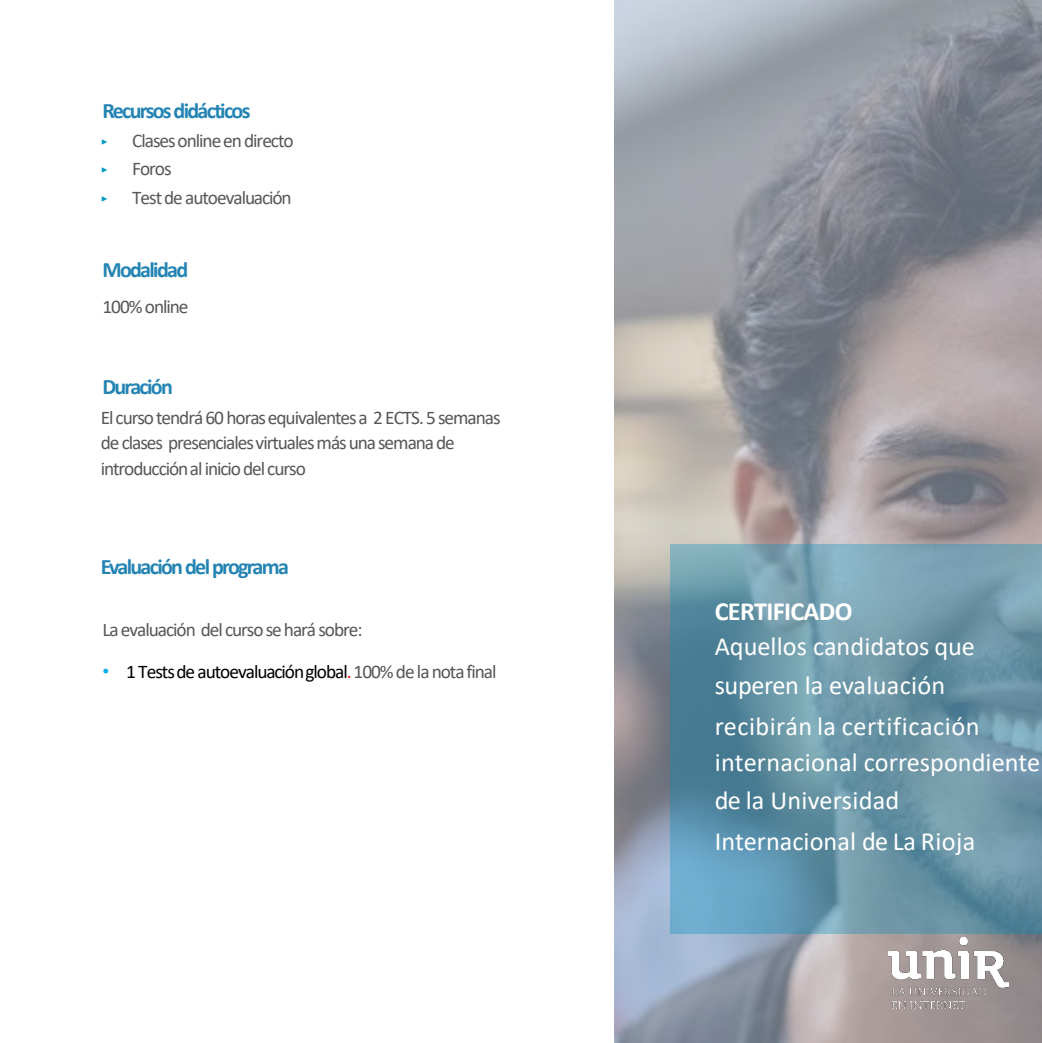
<style>
.page{position:relative;width:1042px;height:1043px;background:#fff}
.page>*{position:absolute;margin:0;border:0;box-sizing:border-box;transform-origin:0 0}
.t1{font:26.25px/38.5px "Calibri";letter-spacing:.005em;color:#fff}
.t2{font:700 26.25px "Calibri";letter-spacing:-.025em;color:#fff}
.t3{font:700 22.05px "Calibri";letter-spacing:-.08em;color:#2384b3}
.t4{font:19.25px/25.4px "Calibri";letter-spacing:-.055em;color:#575756}
.t5{font:19.25px "Calibri";letter-spacing:-.055em;color:#000}
.t6{font:15.75px "Tahoma";color:#0099c3}
.s1{font-family:"Arial";color:#00b0f0}
.s2{color:#f00}
.s3{color:#575756}
</style>
<div class="page">
<div style="left:614px;top:0;width:427px;height:1042px;background:#c6d9f1;opacity:.5"></div>
<img style="left:888px;top:937px;width:120px;height:71px">
<div style="left:670px;top:544px;width:371px;height:389px;background:#008fbe;opacity:.34"></div>
<p class="t3" style="left:102px;top:95px;width:150px">Recursos didácticos</p>
<p class="t6" style="left:101px;top:131px;width:9px">‣</p>
<p class="t4" style="left:132px;top:127px;width:163px">Clases online en directo</p>
<p class="t6" style="left:101px;top:159px;width:9px">‣</p>
<p class="t4" style="left:132px;top:156px;width:41px">Foros</p>
<p class="t6" style="left:101px;top:187px;width:9px">‣</p>
<p class="t4" style="left:132px;top:184px;width:161px">Test de autoevaluación</p>
<p class="t3" style="left:102px;top:254px;width:87px">Modalidad</p>
<p class="t4" style="left:102px;top:294px;width:88px">100% online</p>
<p class="t3" style="left:102px;top:370px;width:72px">Duración</p>
<p class="t4" style="left:101px;top:404px;width:401px">El curso tendrá 60 horas equivalentes a 2 ECTS. 5 semanas de clases presenciales virtuales más una semana de introducción al inicio del curso</p>
<p class="t3" style="left:101px;top:550px;width:190px">Evaluación del programa</p>
<p class="t4" style="left:102px;top:616px;width:262px">La evaluación del curso se hará sobre:</p>
<p class="t5" style="left:102px;top:658px;width:395px"><span class="s1">•</span> 1 Testsde autoevaluación global<span class="s2">.</span> <span class="s3">100% de la nota final</span></p>
<p class="t2" style="left:714px;top:592px;width:139px">CERTIFICADO</p>
<p class="t1" style="left:714px;top:626px;width:262px">Aquellos candidatos que superen la evaluación</p>
<p class="t1" style="left:714px;top:706px;width:266px">recibirán la certificación</p>
<p class="t1" style="left:714px;top:742px;width:327px">internacional correspondiente de la Universidad</p>
<p class="t1" style="left:714px;top:821px;width:262px">Internacional de La Rioja</p>
</div>
